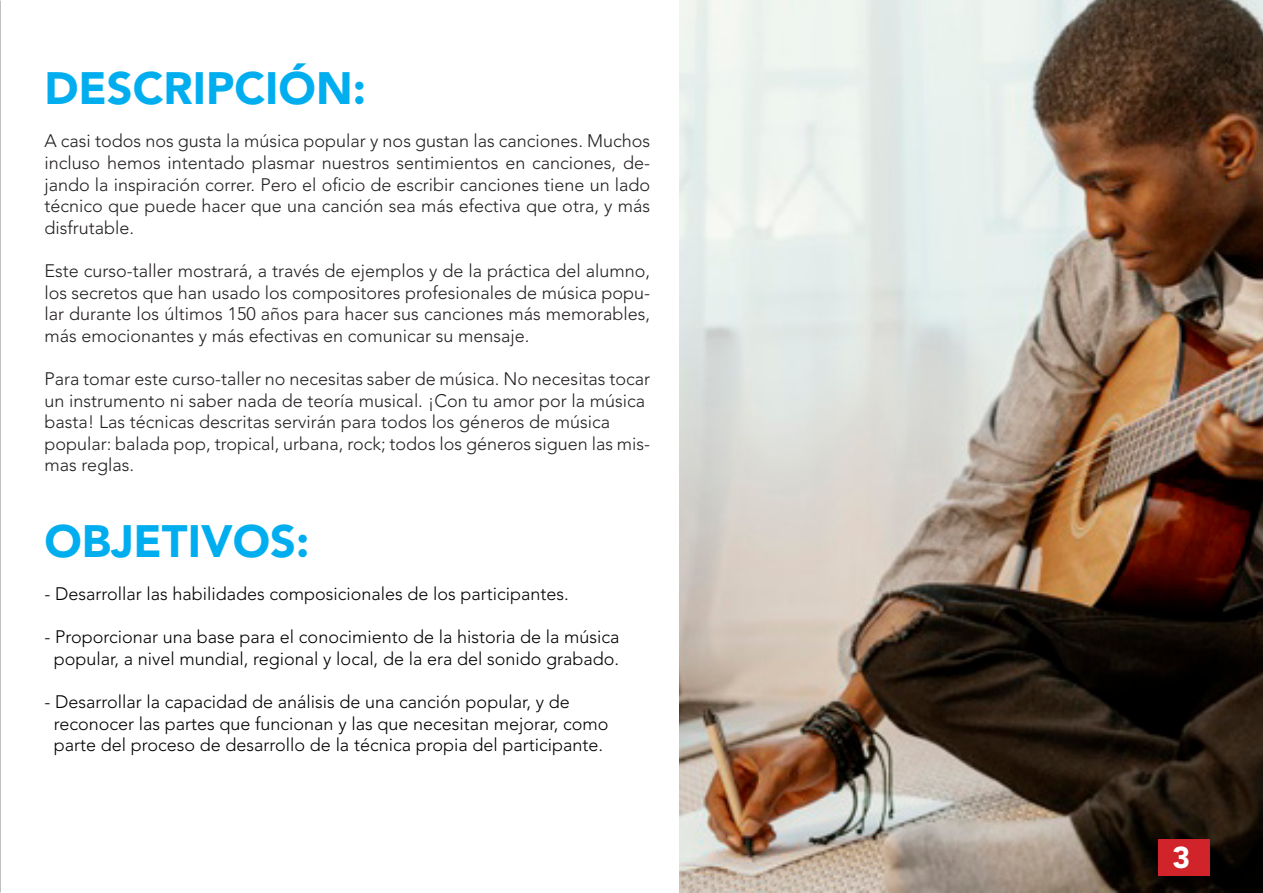
<style>
.page{position:relative;width:1263px;height:893px;background:#fff}
.page>*{position:absolute;margin:0;border:0;box-sizing:border-box;transform-origin:0 0}
.t1{font:900 45px "Avenir LT Std";color:#00aeef}
.t2{font:900 30px "Avenir LT Std";color:#fff}
.t3{font:300 18px/21.6px "Avenir LT Std";color:#231f20;text-align:justify}
.t4{font:300 18px "Avenir LT Std";color:#000}
</style>
<div class="page">
<img style="left:0;top:0;width:1px;height:893px">
<img style="left:679px;top:0;width:584px;height:893px">
<div style="left:1159px;top:839px;width:51px;height:37px;background:#d1232a"></div>
<p class="t1" style="left:44px;top:61px;width:323px">DESCRIPCIÓN:</p>
<p class="t3" style="left:44px;top:130px;width:607px">A casi todos nos gusta la música popular y nos gustan las canciones. Muchos incluso hemos intentado plasmar nuestros sentimientos en canciones, de&shy;jando la inspiración correr. Pero el oficio de escribir canciones tiene un lado técnico que puede hacer que una canción sea más efectiva que otra, y más disfrutable.</p>
<p class="t3" style="left:44px;top:260px;width:607px">Este curso-taller mostrará, a través de ejemplos y de la práctica del alumno, los secretos que han usado los compositores profesionales de música popu&shy;lar durante los últimos 150 años para hacer sus canciones más memorables, más emocionantes y más efectivas en comunicar su mensaje.</p>
<p class="t3" style="left:44px;top:368px;width:607px">Para tomar este curso-taller no necesitas saber de música. No necesitas tocar un instrumento ni saber nada de teoría musical. ¡Con tu amor por la música</p>
<p class="t3" style="left:44px;top:411px;width:567px">basta! Las técnicas descritas servirán para todos los géneros de música</p>
<p class="t3" style="left:44px;top:433px;width:607px">popular: balada pop, tropical, urbana, rock; todos los géneros siguen las mis&shy;mas reglas.</p>
<p class="t1" style="left:44px;top:514px;width:266px">OBJETIVOS:</p>
<p class="t4" style="left:44px;top:583px;width:526px">- Desarrollar las habilidades composicionales de los participantes.</p>
<p class="t4" style="left:44px;top:627px;width:576px">- Proporcionar una base para el conocimiento de la historia de la música</p>
<p class="t4" style="left:54px;top:648px;width:567px">popular, a nivel mundial, regional y local, de la era del sonido grabado.</p>
<p class="t4" style="left:44px;top:691px;width:527px">- Desarrollar la capacidad de análisis de una canción popular, y de</p>
<p class="t4" style="left:54px;top:713px;width:556px">reconocer las partes que funcionan y las que necesitan mejorar, como</p>
<p class="t4" style="left:54px;top:735px;width:551px">parte del proceso de desarrollo de la técnica propia del participante.</p>
<h2 class="t2" style="left:1172px;top:839px;width:19px">3</h2>
</div>
